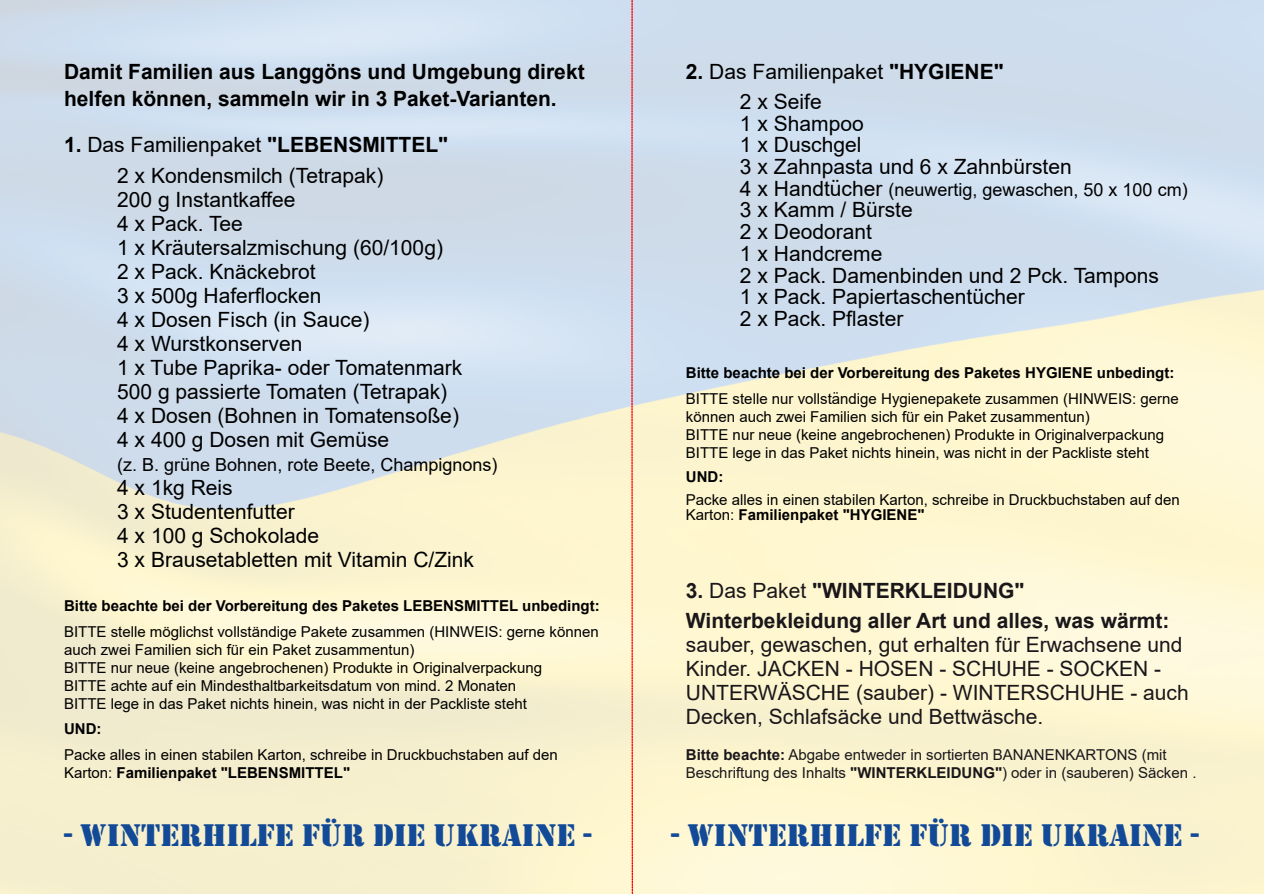
<style>
.page{position:relative;width:1264px;height:894px;background:#fff}
.page>*{position:absolute;margin:0;border:0;box-sizing:border-box;transform-origin:0 0}
.t1{font:32.25px "Stencil";color:#124a97}
.t2{font:21px/24px "Arial";color:#000}
.t3{font:21px/24px "Arial";color:#1a171b}
.t4{font:700 21px/27px "Arial";color:#000}
.t5{font:700 21px/30px "Arial";color:#1a171b}
.t6{font:18px "Arial";color:#000}
.t7{font:15px/18px "Arial";color:#000}
.t8{font:700 15px "Arial";color:#000}
.t9{font:15px/18px "Arial";color:#1a171b}
.s1{font-weight:700}
.s2{font-size:21px}
.s3{font-weight:400}
</style>
<div class="page">
<svg style="left:631px;top:0;width:2px;height:893px;background:#f46862"></svg>
<h2 class="t4" style="left:64px;top:60px;width:522px">Damit Familien aus Langgöns und Umgebung direkt helfen können, sammeln wir in 3 Paket-Varianten.</h2>
<h2 class="t2" style="left:740px;top:58px;width:265px;line-height:30px;text-indent:-54px"><span class="s1">2.</span> Das Familienpaket <span class="s1">"HYGIENE"<br></span>2 x Seife</h2>
<h2 class="t2" style="left:740px;top:114px;width:333px;line-height:21.8px">1 x Shampoo<br>1 x Duschgel<br>3 x Zahnpasta und 6 x Zahnbürsten</h2>
<p class="t6" style="left:740px;top:182px;width:449px"><span class="s2">4 x Handtücher</span> (neuwertig, gewaschen, 50 x 100 cm)</p>
<h2 class="t2" style="left:740px;top:201px;width:420px;line-height:21.8px">3 x Kamm / Bürste<br>2 x Deodorant<br>1 x Handcreme<br>2 x Pack. Damenbinden und 2 Pck. Tampons<br>1 x Pack. Papiertaschentücher<br>2 x Pack. Pflaster</h2>
<h2 class="t2" style="left:64px;top:130px;width:385px;line-height:31.5px;text-align:center"><span class="s1">1.</span> Das Familienpaket <span class="s1">"LEBENSMITTEL"<br></span>2 x Kondensmilch (Tetrapak)</h2>
<p class="t2" style="left:117px;top:189px;width:347px">200 g Instantkaffee<br>4 x Pack. Tee<br>1 x Kräutersalzmischung (60/100g)<br>2 x Pack. Knäckebrot<br>3 x 500g Haferflocken<br>4 x Dosen Fisch (in Sauce)<br>4 x Wurstkonserven<br>1 x Tube Paprika- oder Tomatenmark<br>500 g passierte Tomaten (Tetrapak)<br>4 x Dosen (Bohnen in Tomatensoße)<br>4 x 400 g Dosen mit Gemüse</p>
<p class="t6" style="left:117px;top:458px;width:382px">(z. B. grüne Bohnen, rote Beete, Champignons)</p>
<h2 class="t2" style="left:117px;top:477px;width:358px">4 x 1kg Reis<br>3 x Studentenfutter<br>4 x 100 g Schokolade<br>3 x Brausetabletten mit Vitamin C/Zink</h2>
<p class="t8" style="left:686px;top:367px;width:490px">Bitte beachte bei der Vorbereitung des Paketes HYGIENE unbedingt:</p>
<p class="t7" style="left:686px;top:390px;width:494px">BITTE stelle nur vollständige Hygienepakete zusammen (HINWEIS: gerne können auch zwei Familien sich für ein Paket zusammentun)<br>BITTE nur neue (keine angebrochenen) Produkte in Originalverpackung BITTE lege in das Paket nichts hinein, was nicht in der Packliste steht</p>
<p class="t8" style="left:686px;top:470px;width:39px">UND:</p>
<p class="t7" style="left:686px;top:493px;width:495px;line-height:15.5px">Packe alles in einen stabilen Karton, schreibe in Druckbuchstaben auf den<br>Karton: <span class="s1">Familienpaket "HYGIENE"</span></p>
<p class="t8" style="left:64px;top:600px;width:537px">Bitte beachte bei der Vorbereitung des Paketes LEBENSMITTEL unbedingt:</p>
<p class="t7" style="left:64px;top:623px;width:536px">BITTE stelle möglichst vollständige Pakete zusammen (HINWEIS: gerne können auch zwei Familien sich für ein Paket zusammentun)<br>BITTE nur neue (keine angebrochenen) Produkte in Originalverpackung<br>BITTE achte auf ein Mindesthaltbarkeitsdatum von mind. 2 Monaten<br>BITTE lege in das Paket nichts hinein, was nicht in der Packliste steht</p>
<p class="t8" style="left:64px;top:723px;width:39px">UND:</p>
<p class="t7" style="left:64px;top:746px;width:495px">Packe alles in einen stabilen Karton, schreibe in Druckbuchstaben auf den<br>Karton: <span class="s1">Familienpaket "LEBENSMITTEL"</span></p>
<h2 class="t5" style="left:686px;top:577px;width:485px">3. <span class="s3">Das Paket</span> "WINTERKLEIDUNG"<br>Winterbekleidung aller Art und alles, was wärmt:</h2>
<h2 class="t3" style="left:686px;top:634px;width:504px">sauber, gewaschen, gut erhalten für Erwachsene und Kinder. JACKEN - HOSEN - SCHUHE - SOCKEN - UNTERWÄSCHE (sauber) - WINTERSCHUHE - auch Decken, Schlafsäcke und Bettwäsche.</h2>
<p class="t9" style="left:686px;top:746px;width:512px"><span class="s1">Bitte beachte:</span> Abgabe entweder in sortierten BANANENKARTONS (mit<br>Beschriftung des Inhalts <span class="s1">"WINTERKLEIDUNG"</span>) oder in (sauberen) Säcken .</p>
<h1 class="t1" style="left:64px;top:816px;width:529px">- WINTERHILFE FÜR DIE UKRAINE -</h1>
<h1 class="t1" style="left:671px;top:816px;width:529px">- WINTERHILFE FÜR DIE UKRAINE -</h1>
</div>
